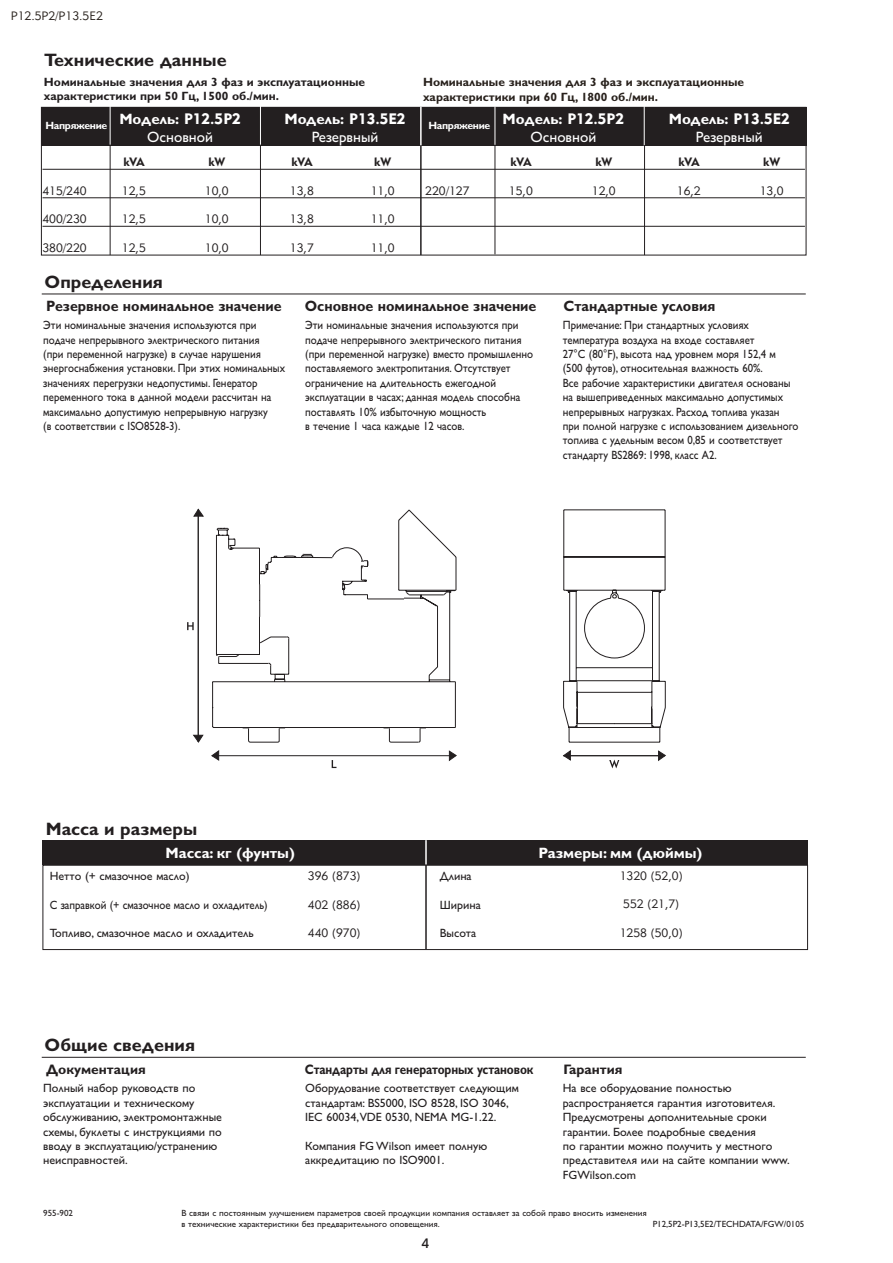
<style>
.page{position:relative;width:893px;height:1263px;background:#fff}
.page>*{position:absolute;margin:0;border:0;box-sizing:border-box;transform-origin:0 0}
.t1{font:700 18px "Gill Sans Cyr";color:#231f20}
.t2{font:700 15px "Gill Sans Cyr";color:#fff}
.t3{font:700 15px "Gill Sans Cyr";color:#231f20;scale:.95 1}
.t4{font:15px "Gill Sans Cyr";color:#fff}
.t5{font:700 13.8px "Gill Sans Cyr";letter-spacing:-.01em;color:#231f20;scale:.85 1}
.t6{font:700 13.8px "Gill Sans Cyr";letter-spacing:-.01em;color:#231f20}
.t7{font:13.5px "Geometric 415 BT Medium A";color:#231f20}
.t8{font:12px/14.4px "Gill Sans Cyr";color:#231f20;scale:.9 1}
.t9{font:12px/14.4px "Gill Sans Cyr";color:#231f20}
.t10{font:12px "Geometric 415 BT Lite A";color:#231f20}
.t11{font:700 12px/14.4px "Gill Sans Cyr";color:#231f20}
.t12{font:700 12px/14.4px "Gill Sans Cyr";color:#28211c}
.t13{font:12px "Geometric 415 BT Black A";color:#231f20}
.t14{font:12px "Geometric 415 BT Lite A";color:#28211c}
.t15{font:700 10.5px "Gill Sans Cyr";letter-spacing:-.03em;color:#fff}
.t16{font:9px/10.8px "Gill Sans Cyr";color:#231f20}
.s1{font-family:"Geometric 415 BT Black A";font-weight:400}
</style>
<div class="page">
<svg style="left:216px;top:509px;width:450px;height:234px"></svg>
<hr style="left:212px;top:755px;width:244px;height:1px;background:#231f20">
<svg style="left:211px;top:750px;width:8px;height:11px"></svg>
<svg style="left:449px;top:750px;width:8px;height:11px"></svg>
<hr style="left:563px;top:755px;width:102px;height:1px;background:#231f20">
<svg style="left:658px;top:750px;width:8px;height:11px"></svg>
<svg style="left:563px;top:750px;width:8px;height:11px"></svg>
<hr style="left:198px;top:509px;width:1px;height:233px;background:#231f20">
<svg style="left:193px;top:734px;width:11px;height:9px"></svg>
<svg style="left:193px;top:508px;width:11px;height:9px"></svg>
<svg style="left:609px;top:760px;width:10px;height:8px"></svg>
<svg style="left:187px;top:622px;width:7px;height:8px"></svg>
<svg style="left:332px;top:760px;width:4px;height:8px"></svg>
<div style="left:41px;top:107px;width:765px;height:39px;background:#231f20"></div>
<div style="left:41px;top:107px;width:765px;height:148px;border:1px solid #231f20"></div>
<hr style="left:110px;top:144px;width:1px;height:111px;background:#231f20">
<hr style="left:260px;top:106px;width:1px;height:39px;background:#fff">
<hr style="left:110px;top:106px;width:1px;height:39px;background:#fff">
<hr style="left:644px;top:105px;width:1px;height:41px;background:#fff">
<hr style="left:420px;top:144px;width:2px;height:111px;background:#231f20">
<hr style="left:420px;top:107px;width:2px;height:38px;background:#fff">
<hr style="left:495px;top:144px;width:1px;height:110px;background:#231f20">
<hr style="left:495px;top:106px;width:1px;height:39px;background:#fff">
<hr style="left:644px;top:145px;width:1px;height:110px;background:#231f20">
<hr style="left:260px;top:145px;width:1px;height:110px;background:#231f20">
<hr style="left:42px;top:169px;width:763px;height:1px;background:#231f20">
<hr style="left:42px;top:197px;width:763px;height:1px;background:#231f20">
<hr style="left:42px;top:226px;width:763px;height:1px;background:#231f20">
<div style="left:43px;top:865px;width:765px;height:85px;border:1px solid #231f20"></div>
<div style="left:43px;top:840px;width:765px;height:25px;background:#231f20"></div>
<hr style="left:42px;top:294px;width:764px;height:1px;background:#231f20">
<hr style="left:425px;top:864px;width:2px;height:85px;background:#231f20">
<hr style="left:425px;top:840px;width:2px;height:24px;background:#fff">
<hr style="left:42px;top:1057px;width:764px;height:1px;background:#231f20">
<p class="t14" style="left:11px;top:8px;width:94px">P12.5P2/P13.5E2</p>
<p class="t1" style="left:44px;top:50px;width:184px">Технические данные</p>
<p class="t11" style="left:44px;top:74px;width:323px">Номинальные значения для 3 фаз и эксплуатационные характеристики при 50 Гц, 1500 об./мин.</p>
<p class="t12" style="left:423px;top:75px;width:323px">Номинальные значения для 3 фаз и эксплуатационные характеристики при 60 Гц, 1800 об./мин.</p>
<p class="t2" style="left:284px;top:110px;width:123px">Модель: <span class="s1">P13.5E2</span></p>
<p class="t4" style="left:312px;top:128px;width:68px">Резервный</p>
<p class="t2" style="left:119px;top:110px;width:123px">Модель: <span class="s1">P12.5P2</span></p>
<p class="t4" style="left:147px;top:128px;width:67px">Основной</p>
<p class="t15" style="left:45px;top:120px;width:63px">Напряжение</p>
<p class="t15" style="left:428px;top:120px;width:63px">Напряжение</p>
<p class="t2" style="left:503px;top:110px;width:123px">Модель: <span class="s1">P12.5P2</span></p>
<p class="t4" style="left:531px;top:128px;width:67px">Основной</p>
<p class="t2" style="left:669px;top:110px;width:123px">Модель: <span class="s1">P13.5E2</span></p>
<p class="t4" style="left:696px;top:128px;width:68px">Резервный</p>
<p class="t13" style="left:123px;top:154px;width:22px">kVA</p>
<p class="t13" style="left:208px;top:154px;width:18px">kW</p>
<p class="t13" style="left:291px;top:154px;width:22px">kVA</p>
<p class="t13" style="left:374px;top:154px;width:18px">kW</p>
<p class="t13" style="left:510px;top:154px;width:22px">kVA</p>
<p class="t13" style="left:595px;top:154px;width:18px">kW</p>
<p class="t13" style="left:678px;top:154px;width:22px">kVA</p>
<p class="t13" style="left:763px;top:154px;width:18px">kW</p>
<p class="t10" style="left:42px;top:183px;width:46px">415/240</p>
<p class="t10" style="left:122px;top:183px;width:25px">12,5</p>
<p class="t10" style="left:205px;top:183px;width:25px">10,0</p>
<p class="t10" style="left:290px;top:183px;width:25px">13,8</p>
<p class="t10" style="left:371px;top:183px;width:25px">11,0</p>
<p class="t10" style="left:425px;top:183px;width:46px">220/127</p>
<p class="t10" style="left:509px;top:183px;width:25px">15,0</p>
<p class="t10" style="left:592px;top:183px;width:25px">12,0</p>
<p class="t10" style="left:677px;top:183px;width:25px">16,2</p>
<p class="t10" style="left:760px;top:183px;width:25px">13,0</p>
<p class="t10" style="left:42px;top:211px;width:46px">400/230</p>
<p class="t10" style="left:122px;top:211px;width:25px">12,5</p>
<p class="t10" style="left:205px;top:211px;width:25px">10,0</p>
<p class="t10" style="left:290px;top:211px;width:25px">13,8</p>
<p class="t10" style="left:371px;top:211px;width:25px">11,0</p>
<p class="t10" style="left:42px;top:240px;width:46px">380/220</p>
<p class="t10" style="left:122px;top:240px;width:25px">12,5</p>
<p class="t10" style="left:205px;top:240px;width:25px">10,0</p>
<p class="t10" style="left:290px;top:240px;width:25px">13,7</p>
<p class="t10" style="left:371px;top:240px;width:25px">11,0</p>
<p class="t1" style="left:45px;top:271px;width:120px">Определения</p>
<p class="t8" style="left:43px;top:318px;width:270px">Эти номинальные значения используются при подаче непрерывного электрического питания<br>(при переменной нагрузке) в случае нарушения энергоснабжения установки. При этих номинальных значениях перегрузки недопустимы. Генератор переменного тока в данной модели рассчитан на максимально допустимую непрерывную нагрузку<br>(в соответствии с ISO8528-3).</p>
<p class="t8" style="left:305px;top:318px;width:255px">Эти номинальные значения используются при подаче непрерывного электрического питания (при переменной нагрузке) вместо промышленно поставляемого электропитания. Отсутствует ограничение на длительность ежегодной эксплуатации в часах; данная модель способна поставлять 10% избыточную мощность<br>в течение 1 часа каждые 12 часов.</p>
<p class="t8" style="left:563px;top:318px;width:263px">Примечание: При стандартных условиях температура воздуха на входе составляет<br>27°С (80°F), высота над уровнем моря 152,4 м (500 футов), относительная влажность 60%.<br>Все рабочие характеристики двигателя основаны на вышеприведенных максимально допустимых непрерывных нагрузках. Расход топлива указан при полной нагрузке с использованием дизельного топлива с удельным весом 0,85 и соответствует стандарту BS2869: 1998, класс А2.</p>
<p class="t3" style="left:46px;top:297px;width:249px">Резервное номинальное значение</p>
<p class="t3" style="left:305px;top:297px;width:245px">Основное номинальное значение</p>
<p class="t3" style="left:563px;top:297px;width:161px">Стандартные условия</p>
<p class="t1" style="left:46px;top:818px;width:153px">Масса и размеры</p>
<p class="t2" style="left:165px;top:844px;width:131px">Масса: кг (фунты)</p>
<p class="t2" style="left:538px;top:844px;width:165px">Размеры: мм (дюймы)</p>
<p class="t9" style="left:50px;top:869px;width:141px">Нетто (+ смазочное масло)</p>
<p class="t8" style="left:50px;top:897px;width:244px">С заправкой (+ смазочное масло и охладитель)</p>
<p class="t9" style="left:50px;top:926px;width:206px">Топливо, смазочное масло и охладитель</p>
<p class="t10" style="left:308px;top:869px;width:54px">396 (873)</p>
<p class="t10" style="left:308px;top:897px;width:54px">402 (886)</p>
<p class="t10" style="left:308px;top:926px;width:54px">440 (970)</p>
<p class="t9" style="left:440px;top:869px;width:33px">Длина</p>
<p class="t9" style="left:440px;top:897px;width:43px">Ширина</p>
<p class="t9" style="left:440px;top:926px;width:38px">Высота</p>
<p class="t10" style="left:620px;top:868px;width:64px">1320 (52,0)</p>
<p class="t10" style="left:623px;top:897px;width:57px">552 (21,7)</p>
<p class="t10" style="left:620px;top:925px;width:64px">1258 (50,0)</p>
<p class="t1" style="left:45px;top:1034px;width:152px">Общие сведения</p>
<p class="t9" style="left:43px;top:1081px;width:180px">Полный набор руководств по эксплуатации и техническому обслуживанию, электромонтажные схемы, буклеты с инструкциями по вводу в эксплуатацию/устранению неисправностей.</p>
<p class="t9" style="left:305px;top:1081px;width:215px">Оборудование соответствует следующим стандартам: BS5000, ISO 8528, ISO 3046,<br>IEC 60034,VDE 0530, NEMA MG-1.22.</p>
<p class="t6" style="left:46px;top:1061px;width:101px">Документация</p>
<p class="t5" style="left:305px;top:1061px;width:271px">Стандарты для генераторных установок</p>
<p class="t6" style="left:563px;top:1061px;width:61px">Гарантия</p>
<p class="t9" style="left:563px;top:1081px;width:228px">На все оборудование полностью распространяется гарантия изготовителя.<br>Предусмотрены дополнительные сроки гарантии. Более подробные сведения<br>по гарантии можно получить у местного представителя или на сайте компании www.<br>FGWilson.com</p>
<p class="t9" style="left:305px;top:1139px;width:184px">Компания FG Wilson имеет полную аккредитацию по ISO9001.</p>
<p class="t16" style="left:43px;top:1208px;width:31px">955-902</p>
<p class="t16" style="left:181px;top:1208px;width:467px">В связи с постоянным улучшением параметров своей продукции компания оставляет за собой право вносить изменения в технические характеристики без предварительного оповещения.</p>
<p class="t16" style="left:653px;top:1218px;width:153px">P12,5P2-P13,5E2/TECHDATA/FGW/0105</p>
<p class="t7" style="left:421px;top:1235px;width:9px">4</p>
</div>
